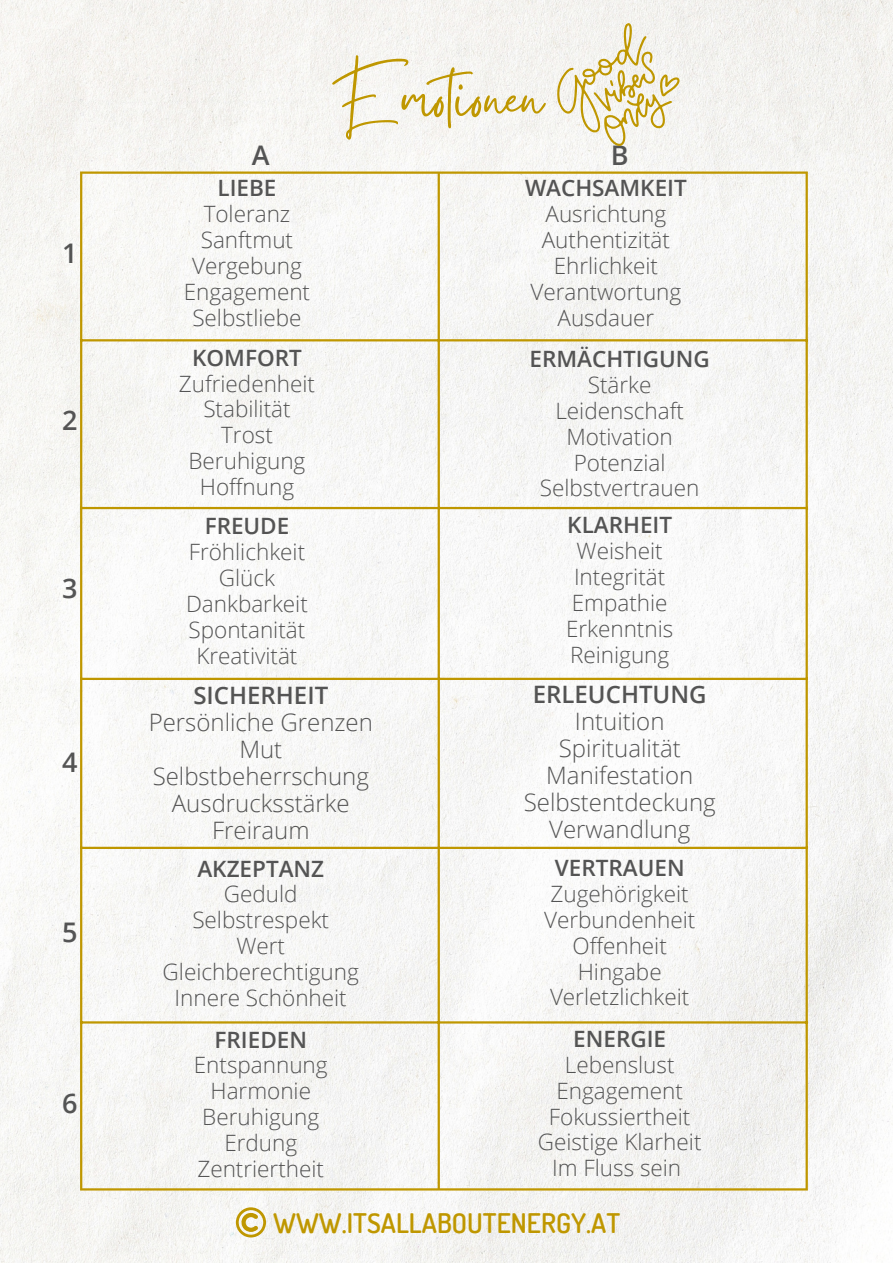
<style>
.page{position:relative;width:893px;height:1264px;background:#fff}
.page>*{position:absolute;margin:0;border:0;box-sizing:border-box;transform-origin:0 0}
.t1{font:72px "Gistesy";color:#bf9700}
.t2{font:600 27px "Dosis";color:#bf9700}
.t3{font:600 27px "Open Sans";color:#545454}
.t4{font:300 24px "Open Sans";color:#545454}
.t5{font:600 24px "Open Sans";color:#545454}
.t6{font:300 22.5px "Open Sans";color:#545454}
.t7{font:600 22.5px "Open Sans";color:#545454}
</style>
<div class="page">
<img style="left:0;top:0;width:892px;height:1262px">
<svg style="left:236px;top:1207px;width:30px;height:30px"></svg>
<hr style="left:80px;top:174px;width:2px;height:1014px;background:#bf9700">
<hr style="left:437px;top:174px;width:3px;height:1014px;background:#bf9700">
<hr style="left:805px;top:174px;width:2px;height:1014px;background:#bf9700">
<hr style="left:80px;top:171px;width:727px;height:3px;background:#bf9700">
<hr style="left:80px;top:339px;width:727px;height:2px;background:#bf9700">
<hr style="left:80px;top:507px;width:727px;height:2px;background:#bf9700">
<hr style="left:80px;top:677px;width:727px;height:3px;background:#bf9700">
<hr style="left:80px;top:846px;width:727px;height:3px;background:#bf9700">
<hr style="left:80px;top:1021px;width:727px;height:2px;background:#bf9700">
<hr style="left:80px;top:1188px;width:727px;height:2px;background:#bf9700">
<svg style="left:540px;top:18px;width:144px;height:134px"></svg>
<p class="t3" style="left:62px;top:234px;width:17px">1</p>
<p class="t3" style="left:62px;top:401px;width:17px">2</p>
<p class="t3" style="left:62px;top:569px;width:17px">3</p>
<p class="t3" style="left:62px;top:743px;width:17px">4</p>
<h1 class="t3" style="left:62px;top:913px;width:17px">5</h1>
<p class="t3" style="left:62px;top:1083px;width:17px">6</p>
<p class="t1" style="left:335px;top:49px;width:209px">Emotionen</p>
<p class="t3" style="left:252px;top:136px;width:19px">A</p>
<p class="t3" style="left:610px;top:136px;width:19px">B</p>
<p class="t7" style="left:217px;top:172px;width:60px">LIEBE</p>
<p class="t6" style="left:204px;top:198px;width:88px">Toleranz</p>
<p class="t6" style="left:201px;top:224px;width:94px">Sanftmut</p>
<p class="t6" style="left:192px;top:250px;width:111px">Vergebung</p>
<p class="t6" style="left:184px;top:276px;width:128px">Engagement</p>
<p class="t6" style="left:192px;top:302px;width:111px">Selbstliebe</p>
<p class="t7" style="left:192px;top:341px;width:111px">KOMFORT</p>
<p class="t6" style="left:179px;top:367px;width:138px">Zufriedenheit</p>
<p class="t6" style="left:203px;top:393px;width:89px">Stabilität</p>
<p class="t6" style="left:221px;top:419px;width:53px">Trost</p>
<p class="t6" style="left:188px;top:445px;width:118px">Beruhigung</p>
<p class="t6" style="left:200px;top:471px;width:96px">Hoffnung</p>
<p class="t7" style="left:205px;top:510px;width:86px">FREUDE</p>
<p class="t6" style="left:189px;top:536px;width:118px">Fröhlichkeit</p>
<p class="t6" style="left:219px;top:562px;width:58px">Glück</p>
<p class="t6" style="left:186px;top:588px;width:123px">Dankbarkeit</p>
<p class="t6" style="left:188px;top:613px;width:118px">Spontanität</p>
<p class="t6" style="left:196px;top:639px;width:102px">Kreativität</p>
<p class="t5" style="left:193px;top:678px;width:136px">SICHERHEIT</p>
<p class="t4" style="left:149px;top:705px;width:226px">Persönliche Grenzen</p>
<p class="t4" style="left:239px;top:732px;width:44px">Mut</p>
<p class="t4" style="left:153px;top:759px;width:218px">Selbstbeherrschung</p>
<p class="t4" style="left:172px;top:786px;width:179px">Ausdrucksstärke</p>
<p class="t4" style="left:212px;top:813px;width:99px">Freiraum</p>
<p class="t7" style="left:197px;top:852px;width:128px">AKZEPTANZ</p>
<p class="t6" style="left:224px;top:878px;width:75px">Geduld</p>
<p class="t6" style="left:192px;top:904px;width:138px">Selbstrespekt</p>
<p class="t6" style="left:236px;top:930px;width:50px">Wert</p>
<p class="t6" style="left:163px;top:956px;width:198px">Gleichberechtigung</p>
<p class="t6" style="left:174px;top:981px;width:174px">Innere Schönheit</p>
<p class="t7" style="left:214px;top:1023px;width:94px">FRIEDEN</p>
<p class="t6" style="left:194px;top:1049px;width:135px">Entspannung</p>
<p class="t6" style="left:210px;top:1075px;width:102px">Harmonie</p>
<p class="t6" style="left:202px;top:1101px;width:118px">Beruhigung</p>
<p class="t6" style="left:224px;top:1126px;width:74px">Erdung</p>
<p class="t6" style="left:197px;top:1152px;width:128px">Zentriertheit</p>
<p class="t7" style="left:525px;top:172px;width:163px">WACHSAMKEIT</p>
<p class="t6" style="left:545px;top:198px;width:122px">Ausrichtung</p>
<p class="t6" style="left:541px;top:224px;width:130px">Authentizität</p>
<p class="t6" style="left:553px;top:250px;width:106px">Ehrlichkeit</p>
<p class="t6" style="left:530px;top:276px;width:152px">Verantwortung</p>
<p class="t6" style="left:557px;top:302px;width:98px">Ausdauer</p>
<p class="t7" style="left:529px;top:343px;width:182px">ERMÄCHTIGUNG</p>
<p class="t6" style="left:588px;top:369px;width:65px">Stärke</p>
<p class="t6" style="left:555px;top:395px;width:130px">Leidenschaft</p>
<p class="t6" style="left:566px;top:420px;width:108px">Motivation</p>
<p class="t6" style="left:573px;top:446px;width:93px">Potenzial</p>
<p class="t6" style="left:540px;top:472px;width:161px">Selbstvertrauen</p>
<p class="t7" style="left:567px;top:509px;width:106px">KLARHEIT</p>
<p class="t6" style="left:576px;top:535px;width:88px">Weisheit</p>
<p class="t6" style="left:574px;top:561px;width:93px">Integrität</p>
<p class="t6" style="left:571px;top:587px;width:97px">Empathie</p>
<p class="t6" style="left:566px;top:613px;width:109px">Erkenntnis</p>
<p class="t6" style="left:570px;top:638px;width:101px">Reinigung</p>
<p class="t5" style="left:533px;top:677px;width:175px">ERLEUCHTUNG</p>
<p class="t4" style="left:575px;top:704px;width:91px">Intuition</p>
<p class="t4" style="left:558px;top:731px;width:124px">Spiritualität</p>
<p class="t4" style="left:546px;top:758px;width:148px">Manifestation</p>
<p class="t4" style="left:523px;top:785px;width:193px">Selbstentdeckung</p>
<p class="t4" style="left:549px;top:812px;width:143px">Verwandlung</p>
<p class="t7" style="left:554px;top:852px;width:131px">VERTRAUEN</p>
<p class="t6" style="left:550px;top:877px;width:140px">Zugehörigkeit</p>
<p class="t6" style="left:544px;top:903px;width:153px">Verbundenheit</p>
<p class="t6" style="left:572px;top:929px;width:96px">Offenheit</p>
<p class="t6" style="left:577px;top:955px;width:85px">Hingabe</p>
<p class="t6" style="left:550px;top:981px;width:141px">Verletzlichkeit</p>
<p class="t7" style="left:573px;top:1022px;width:94px">ENERGIE</p>
<p class="t6" style="left:564px;top:1048px;width:111px">Lebenslust</p>
<p class="t6" style="left:556px;top:1074px;width:128px">Engagement</p>
<p class="t6" style="left:549px;top:1100px;width:143px">Fokussiertheit</p>
<p class="t6" style="left:537px;top:1126px;width:165px">Geistige Klarheit</p>
<p class="t6" style="left:552px;top:1152px;width:130px">Im Fluss sein</p>
<p class="t2" style="left:273px;top:1205px;width:349px">WWW.ITSALLABOUTENERGY.AT</p>
</div>
